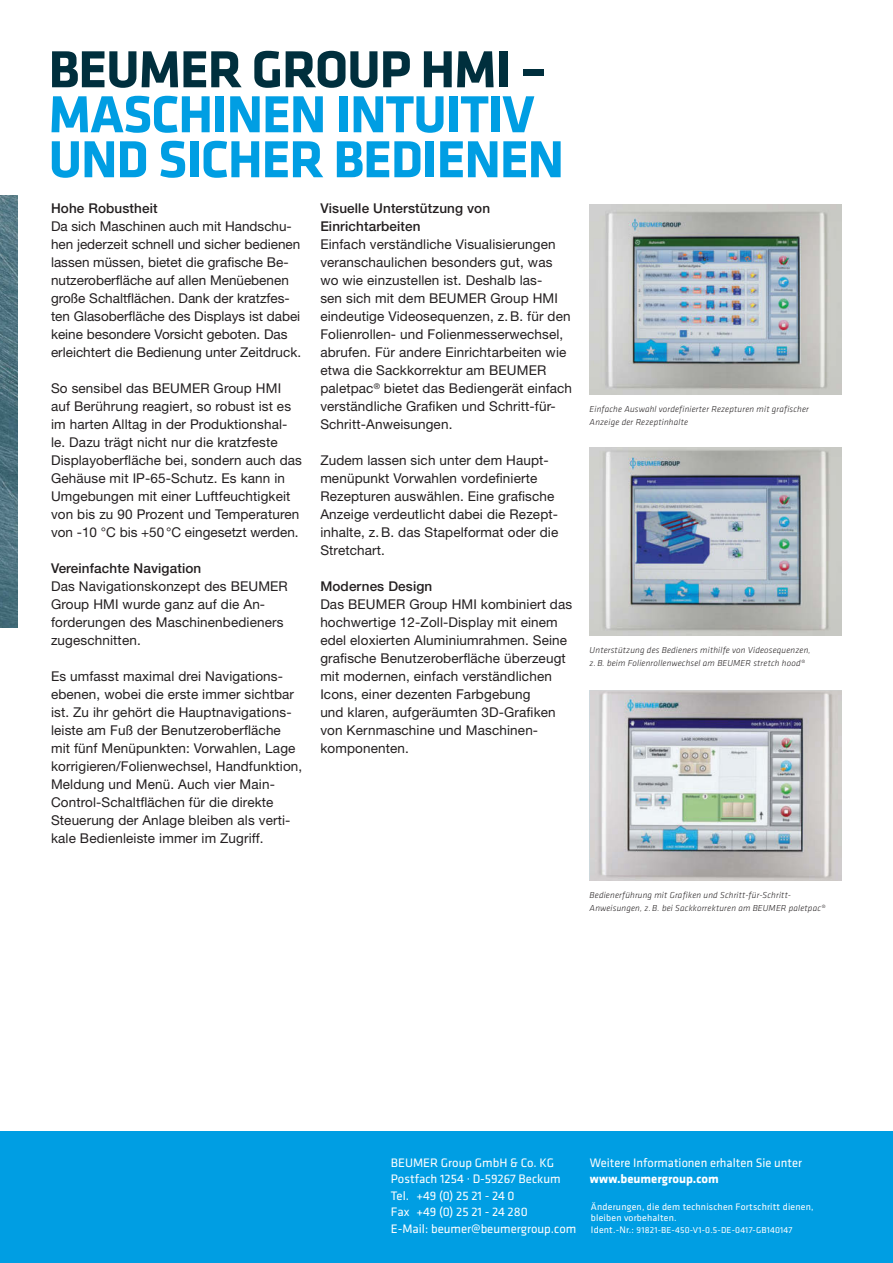
<style>
.page{position:relative;width:893px;height:1263px;background:#fff}
.page>*{position:absolute;margin:0;border:0;box-sizing:border-box;transform-origin:0 0}
.t1{font:700 54px/45px "Bqhctr Klavika Basic";letter-spacing:-.02em;color:#009ee3}
.t2{font:700 54px "Bqhctr Klavika Basic";letter-spacing:-.02em;color:#002f3d}
.t3{font:13.5px/18px "Fktnbg Helvetica Neue LT Std";letter-spacing:.01em;color:#231f20}
.t4{font:500 13.5px/18px "Dgdynx Helvetica Neue LT Std";letter-spacing:.01em;color:#231f20}
.t5{font:12.75px/16.5px "Tltbql Klavika Basic";color:#fff}
.t6{font:700 12.75px "Bqhctr Klavika Basic";color:#fff}
.t7{font:9.75px/11.7px "Tltbql Klavika Basic";letter-spacing:.02em;color:#fff}
.t8{font:italic 300 9px/13.5px "Slmcdp Klavika Basic";letter-spacing:.02em;color:#231f20}
.t9{font:9px "Tltbql Klavika Basic";letter-spacing:.02em;color:#fff}
.s1{font-size:9.75px}
</style>
<div class="page">
<div style="left:0;top:1131px;width:893px;height:132px;background:#009ee3"></div>
<img style="left:0;top:195px;width:17px;height:432px">
<img style="left:590px;top:447px;width:252px;height:189px">
<img style="left:590px;top:690px;width:252px;height:190px">
<img style="left:590px;top:204px;width:252px;height:191px">
<h1 class="t2" style="left:49px;top:30px;width:499px">BEUMER GROUP HMI –</h1>
<h1 class="t1" style="left:49px;top:89px;width:517px">MASCHINEN INTUITIV<br>UND SICHER BEDIENEN</h1>
<p class="t4" style="left:51px;top:199px;width:108px">Hohe Robustheit</p>
<p class="t3" style="left:51px;top:217px;width:252px">Da sich Maschinen auch mit Handschu&shy;hen jederzeit schnell und sicher bedienen lassen müssen, bietet die grafische Be&shy;nutzeroberfläche auf allen Menüebenen große Schaltflächen. Dank der kratzfes&shy;ten Glasoberfläche des Displays ist dabei keine besondere Vorsicht geboten. Das erleichtert die Bedienung unter Zeitdruck.</p>
<p class="t3" style="left:51px;top:379px;width:253px">So sensibel das BEUMER Group HMI auf Berührung reagiert, so robust ist es im harten Alltag in der Produktionshal&shy;le. Dazu trägt nicht nur die kratzfeste Displayoberfläche bei, sondern auch das Gehäuse mit IP-65-Schutz. Es kann in Umgebungen mit einer Luftfeuchtigkeit von bis zu 90 Prozent und Temperaturen von -10 °C bis +50°C eingesetzt werden.</p>
<p class="t4" style="left:51px;top:559px;width:152px">Vereinfachte Navigation</p>
<p class="t3" style="left:51px;top:577px;width:238px">Das Navigationskonzept des BEUMER<br>Group HMI wurde ganz auf die An&shy;forderungen des Maschinenbedieners zugeschnitten.</p>
<p class="t3" style="left:51px;top:667px;width:253px">Es umfasst maximal drei Navigations&shy;ebenen, wobei die erste immer sichtbar ist. Zu ihr gehört die Hauptnavigations&shy;leiste am Fuß der Benutzeroberfläche mit fünf Menüpunkten: Vorwahlen, Lage korrigieren/Folienwechsel, Handfunktion, Meldung und Menü. Auch vier Main-Control-Schaltflächen für die direkte Steuerung der Anlage bleiben als verti&shy;kale Bedienleiste immer im Zugriff.</p>
<p class="t4" style="left:320px;top:199px;width:171px">Visuelle Unterstützung von<br>Einrichtarbeiten</p>
<p class="t3" style="left:320px;top:235px;width:253px">Einfach verständliche Visualisierungen veranschaulichen besonders gut, was wo wie einzustellen ist. Deshalb las-<br>sen sich mit dem BEUMER Group HMI eindeutige Videosequenzen, z.B. für den Folienrollen- und Folienmesserwechsel, abrufen. Für andere Einrichtarbeiten wie etwa die Sackkorrektur am BEUMER paletpac<sup>®</sup> bietet das Bediengerät einfach verständliche Grafiken und Schritt-für-Schritt-Anweisungen.</p>
<p class="t3" style="left:320px;top:451px;width:239px">Zudem lassen sich unter dem Haupt&shy;menüpunkt Vorwahlen vordefinierte Rezepturen auswählen. Eine grafische Anzeige verdeutlicht dabei die Rezept&shy;inhalte, z.B. das Stapelformat oder die Stretchart.</p>
<p class="t4" style="left:320px;top:577px;width:113px">Modernes Design</p>
<p class="t3" style="left:320px;top:595px;width:253px">Das BEUMER Group HMI kombiniert das hochwertige 12-Zoll-Display mit einem edel eloxierten Aluminiumrahmen. Seine grafische Benutzeroberfläche überzeugt mit modernen, einfach verständlichen Icons, einer dezenten Farbgebung<br>und klaren, aufgeräumten 3D-Grafiken von Kernmaschine und Maschinen&shy;komponenten.</p>
<p class="t8" style="left:590px;top:402px;width:221px">Einfache Auswahl vordefinierter Rezepturen mit grafischer<br>Anzeige der Rezeptinhalte</p>
<p class="t8" style="left:590px;top:643px;width:223px">Unterstützung des Bedieners mithilfe von Videosequenzen, z. B. beim Folienrollenwechsel am BEUMER stretch hood®</p>
<p class="t8" style="left:590px;top:888px;width:237px">Bedienerführung mit Grafiken und Schritt-für-Schritt-<br>Anweisungen, z. B. bei Sackkorrekturen am BEUMER paletpac®</p>
<p class="t5" style="left:391px;top:1154px;width:187px">BEUMER Group GmbH &amp; Co. KG<br>Postfach 1254 · D-59267 Beckum<br>Tel. +49 (0) 25 21 - 24 0<br>Fax +49 (0) 25 21 - 24 280<br>E-Mail: beumer@beumergroup.com</p>
<p class="t5" style="left:590px;top:1154px;width:214px">Weitere Informationen erhalten Sie unter</p>
<p class="t6" style="left:590px;top:1170px;width:131px">www.beumergroup.com</p>
<p class="t7" style="left:591px;top:1200px;width:224px">Änderungen, die dem technischen Fortschritt dienen, bleiben vorbehalten.</p>
<p class="t9" style="left:591px;top:1224px;width:203px"><span class="s1">Ident.-Nr.:</span> 91821-BE-450-V1-0.5-DE-0417-GB140147</p>
</div>
